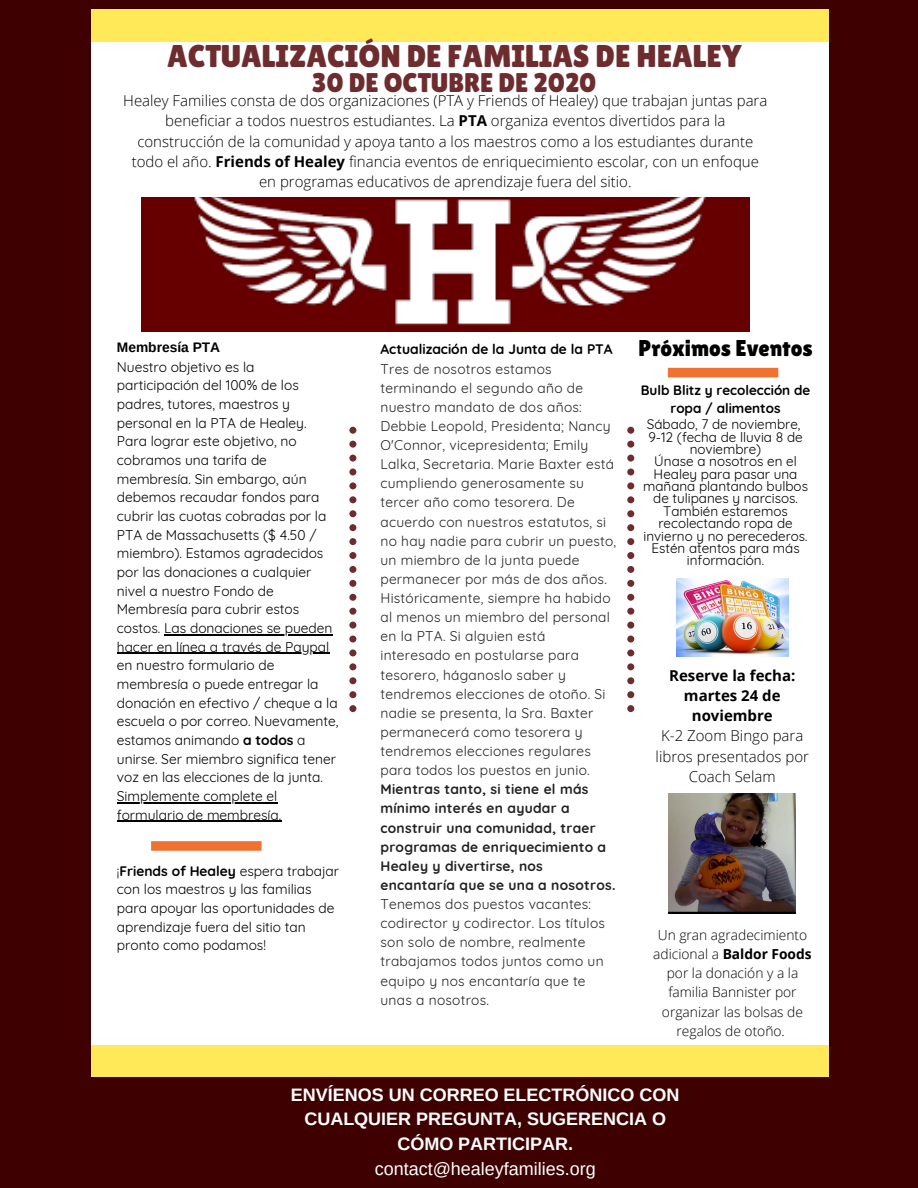
<style>
.page{position:relative;width:918px;height:1188px;background:#3f0002}
.page>*{position:absolute;margin:0;border:0;box-sizing:border-box;transform-origin:0 0}
.t1{font:31.5px "Lilita One";color:#6e2c2f}
.t2{font:27px "Lilita One";color:#6e2c2f}
.t3{font:22.8px "Lilita One";color:#000}
.t4{font:700 18px/24.8px "Arimo";color:#fff;text-align:center}
.t5{font:18px "Arimo";color:#fff}
.t6{font:300 15px/20.2px "Open Sans";color:#000;text-align:center}
.t7{font:700 15px/20.2px "Open Sans";color:#000;text-align:center}
.t8{font:14.1px "Quicksand";color:#222}
.t9{font:13.8px/18.6px "Quicksand";color:#000}
.t10{font:13.8px/19.2px "Quicksand";letter-spacing:.02em;color:#222}
.t11{font:700 13.8px/19.2px "Quicksand";letter-spacing:.02em;color:#222}
.t12{font:300 13.8px/19.2px "Open Sans";color:#000;text-align:center}
.t13{font:700 13.8px "Quicksand";color:#000}
.t14{font:700 13.8px "Arimo";color:#000}
.t15{font:13.5px/12.3px "Quicksand";color:#000;text-align:center}
.t16{font:700 13.5px/18px "Quicksand";color:#000;text-align:center}
.s1{font-weight:700}
</style>
<div class="page">
<div style="left:92px;top:22px;width:737px;height:1043px;background:#fff"></div>
<div style="left:92px;top:1046px;width:737px;height:31px;background:#ffe959"></div>
<div style="left:92px;top:10px;width:737px;height:32px;background:#ffe959"></div>
<img style="left:142px;top:198px;width:607px;height:134px">
<hr style="left:164px;top:634px;width:168px;height:1px;background:#000">
<hr style="left:117px;top:653px;width:212px;height:1px;background:#000">
<hr style="left:117px;top:802px;width:160px;height:1px;background:#000">
<hr style="left:117px;top:821px;width:164px;height:1px;background:#000">
<svg style="left:349px;top:427px;width:7px;height:285px"></svg>
<svg style="left:627px;top:427px;width:7px;height:285px"></svg>
<img style="left:669px;top:793px;width:127px;height:121px">
<svg style="left:668px;top:368px;width:110px;height:9px"></svg>
<svg style="left:151px;top:841px;width:111px;height:10px"></svg>
<img style="left:676px;top:579px;width:113px;height:77px">
<h1 class="t1" style="left:167px;top:38px;width:576px">ACTUALIZACIÓN DE FAMILIAS DE HEALEY</h1>
<h2 class="t2" style="left:312px;top:67px;width:286px">30 DE OCTUBRE DE 2020</h2>
<p class="t6" style="left:123px;top:90px;width:646px">Healey Families consta de dos organizaciones (PTA y Friends of Healey) que trabajan juntas para beneficiar a todos nuestros estudiantes. La <span class="s1">PTA</span> organiza eventos divertidos para la construcción de la comunidad y apoya tanto a los maestros como a los estudiantes durante todo el año. <span class="s1">Friends of Healey</span> financia eventos de enriquecimiento escolar, con un enfoque en programas educativos de aprendizaje fuera del sitio.</p>
<p class="t14" style="left:117px;top:339px;width:105px">Membresía PTA</p>
<p class="t9" style="left:117px;top:357px;width:223px">Nuestro objetivo es la participación del 100% de los padres, tutores, maestros y personal en la PTA de Healey.<br>Para lograr este objetivo, no cobramos una tarifa de membresía. Sin embargo, aún debemos recaudar fondos para cubrir las cuotas cobradas por la<br>PTA de Massachusetts ($ 4.50 / miembro). Estamos agradecidos por las donaciones a cualquier nivel a nuestro Fondo de<br>Membresía para cubrir estos costos. Las donaciones se pueden hacer en línea a través de Paypal en nuestro formulario de membresía o puede entregar la donación en efectivo / cheque a la escuela o por correo. Nuevamente, estamos animando <span class="s1">a todos</span> a unirse. Ser miembro significa tener voz en las elecciones de la junta.<br>Simplemente complete el formulario de membresía.</p>
<p class="t9" style="left:117px;top:861px;width:224px">¡<span class="s1">Friends of Healey</span> espera trabajar con los maestros y las familias para apoyar las oportunidades de aprendizaje fuera del sitio tan pronto como podamos!</p>
<p class="t13" style="left:380px;top:341px;width:234px">Actualización de la Junta de la PTA</p>
<p class="t10" style="left:380px;top:359px;width:237px">Tres de nosotros estamos terminando el segundo año de nuestro mandato de dos años:<br>Debbie Leopold, Presidenta; Nancy<br>O'Connor, vicepresidenta; Emily<br>Lalka, Secretaria. Marie Baxter está cumpliendo generosamente su tercer año como tesorera. De acuerdo con nuestros estatutos, si no hay nadie para cubrir un puesto, un miembro de la junta puede permanecer por más de dos años.<br>Históricamente, siempre ha habido al menos un miembro del personal en la PTA. Si alguien está interesado en postularse para tesorero, háganoslo saber y tendremos elecciones de otoño. Si nadie se presenta, la Sra. Baxter permanecerá como tesorera y tendremos elecciones regulares para todos los puestos en junio.</p>
<p class="t11" style="left:380px;top:780px;width:236px">Mientras tanto, si tiene el más mínimo interés en ayudar a construir una comunidad, traer programas de enriquecimiento a<br>Healey y divertirse, nos encantaría que se una a nosotros.</p>
<p class="t10" style="left:380px;top:894px;width:226px">Tenemos dos puestos vacantes: codirector y codirector. Los títulos son solo de nombre, realmente trabajamos todos juntos como un equipo y nos encantaría que te unas a nosotros.</p>
<h3 class="t3" style="left:638px;top:335px;width:176px">Próximos Eventos</h3>
<p class="t16" style="left:641px;top:381px;width:171px">Bulb Blitz y recolección de ropa / alimentos</p>
<p class="t15" style="left:643px;top:418px;width:166px">Sábado, 7 de noviembre,<br>9-12 (fecha de lluvia 8 de noviembre)<br>Únase a nosotros en el<br>Healey para pasar una mañana plantando bulbos de tulipanes y narcisos.<br>También estaremos recolectando ropa de invierno y no perecederos.<br>Estén atentos para más información.</p>
<p class="t7" style="left:669px;top:665px;width:128px">Reserve la fecha: martes 24 de noviembre</p>
<p class="t6" style="left:656px;top:725px;width:155px">K-2 Zoom Bingo para libros presentados por<br>Coach Selam</p>
<p class="t12" style="left:653px;top:925px;width:160px">Un gran agradecimiento adicional a <span class="s1">Baldor Foods </span>por la donación y a la familia Bannister por organizar las bolsas de regalos de otoño.</p>
<h3 class="t4" style="left:291px;top:1082px;width:390px">ENVÍENOS UN CORREO ELECTRÓNICO CON<br>CUALQUIER PREGUNTA, SUGERENCIA O<br>CÓMO PARTICIPAR.</h3>
<h3 class="t5" style="left:375px;top:1159px;width:223px">contact@healeyfamilies.org</h3>
<p class="t8" style="left:380px;top:1131px;width:4px">.</p>
</div>
